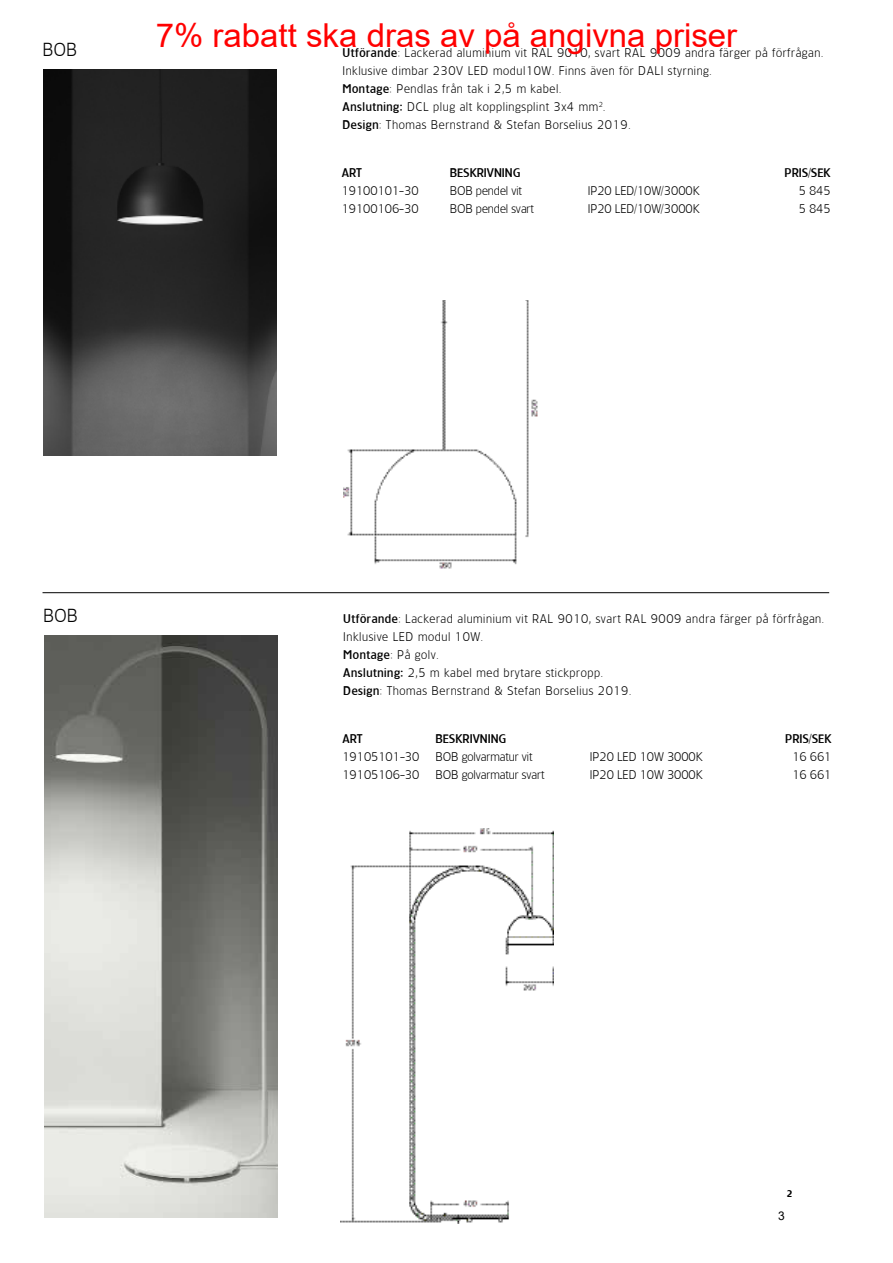
<style>
.page{position:relative;width:893px;height:1263px;background:#fff}
.page>*{position:absolute;margin:0;border:0;box-sizing:border-box;transform-origin:0 0}
.t1{font:33px "Arial";color:#f00}
.t2{font:300 18px "TF Forever";letter-spacing:-.005em;color:#000}
.t3{font:300 12px/18px "TF Forever";letter-spacing:.05em;color:#000}
.t4{font:300 12px "TF Forever";color:#000}
.t5{font:500 12px "TF Forever";color:#000}
.t6{font:12px "Arial";color:#000}
.t7{font:9.45px "TF Forever Demi";color:#000}
.s1{font-weight:500}
</style>
<div class="page">
<img style="left:43px;top:69px;width:233px;height:386px">
<hr style="left:43px;top:592px;width:786px;height:1px;background:#000">
<img style="left:44px;top:635px;width:233px;height:582px">
<img style="left:343px;top:300px;width:195px;height:269px">
<img style="left:340px;top:829px;width:213px;height:394px">
<h1 class="t1" style="left:156px;top:13px;width:583px">7% rabatt ska dras av på angivna priser</h1>
<h2 class="t2" style="left:43px;top:39px;width:36px">BOB</h2>
<p class="t3" style="left:342px;top:44px;width:482px"><span class="s1">Utförande</span>: Lackerad aluminium vit RAL 9010, svart RAL 9009 andra färger på förfrågan.<br>Inklusive dimbar 230V LED modul10W. Finns även för DALI styrning.<br><span class="s1">Montage</span>: Pendlas från tak i 2,5 m kabel.<br><span class="s1">Anslutning:</span> DCL plug alt kopplingsplint 3x4 mm<sup>2</sup>.<br><span class="s1">Design</span>: Thomas Bernstrand &amp; Stefan Borselius 2019.</p>
<p class="t5" style="left:342px;top:165px;width:22px">ART</p>
<p class="t5" style="left:450px;top:165px;width:72px">BESKRIVNING</p>
<p class="t5" style="left:784px;top:165px;width:48px">PRIS/SEK</p>
<p class="t4" style="left:342px;top:184px;width:78px">19100101-30</p>
<p class="t4" style="left:450px;top:184px;width:74px">BOB pendel vit</p>
<p class="t4" style="left:588px;top:184px;width:114px">IP20 LED/10W/3000K</p>
<p class="t3" style="left:799px;top:181px;width:33px">5 845</p>
<p class="t4" style="left:342px;top:202px;width:78px">19100106-30</p>
<p class="t4" style="left:450px;top:202px;width:86px">BOB pendel svart</p>
<p class="t4" style="left:588px;top:202px;width:114px">IP20 LED/10W/3000K</p>
<p class="t3" style="left:799px;top:199px;width:33px">5 845</p>
<h2 class="t2" style="left:43px;top:605px;width:36px">BOB</h2>
<p class="t3" style="left:343px;top:609px;width:482px"><span class="s1">Utförande</span>: Lackerad aluminium vit RAL 9010, svart RAL 9009 andra färger på förfrågan.<br>Inklusive LED modul 10W.<br><span class="s1">Montage</span>: På golv.<br><span class="s1">Anslutning:</span> 2,5 m kabel med brytare stickpropp.<br><span class="s1">Design</span>: Thomas Bernstrand &amp; Stefan Borselius 2019.</p>
<p class="t5" style="left:342px;top:731px;width:22px">ART</p>
<p class="t5" style="left:435px;top:731px;width:72px">BESKRIVNING</p>
<p class="t5" style="left:785px;top:731px;width:48px">PRIS/SEK</p>
<p class="t4" style="left:342px;top:750px;width:78px">19105101-30</p>
<p class="t4" style="left:435px;top:750px;width:98px">BOB golvarmatur vit</p>
<p class="t4" style="left:590px;top:750px;width:114px">IP20 LED 10W 3000K</p>
<p class="t3" style="left:792px;top:747px;width:41px">16 661</p>
<p class="t4" style="left:342px;top:768px;width:78px">19105106-30</p>
<p class="t4" style="left:435px;top:768px;width:111px">BOB golvarmatur svart</p>
<p class="t4" style="left:590px;top:768px;width:114px">IP20 LED 10W 3000K</p>
<p class="t3" style="left:792px;top:765px;width:41px">16 661</p>
<p class="t7" style="left:787px;top:1188px;width:7px">2</p>
<p class="t6" style="left:778px;top:1207px;width:8px">3</p>
</div>
